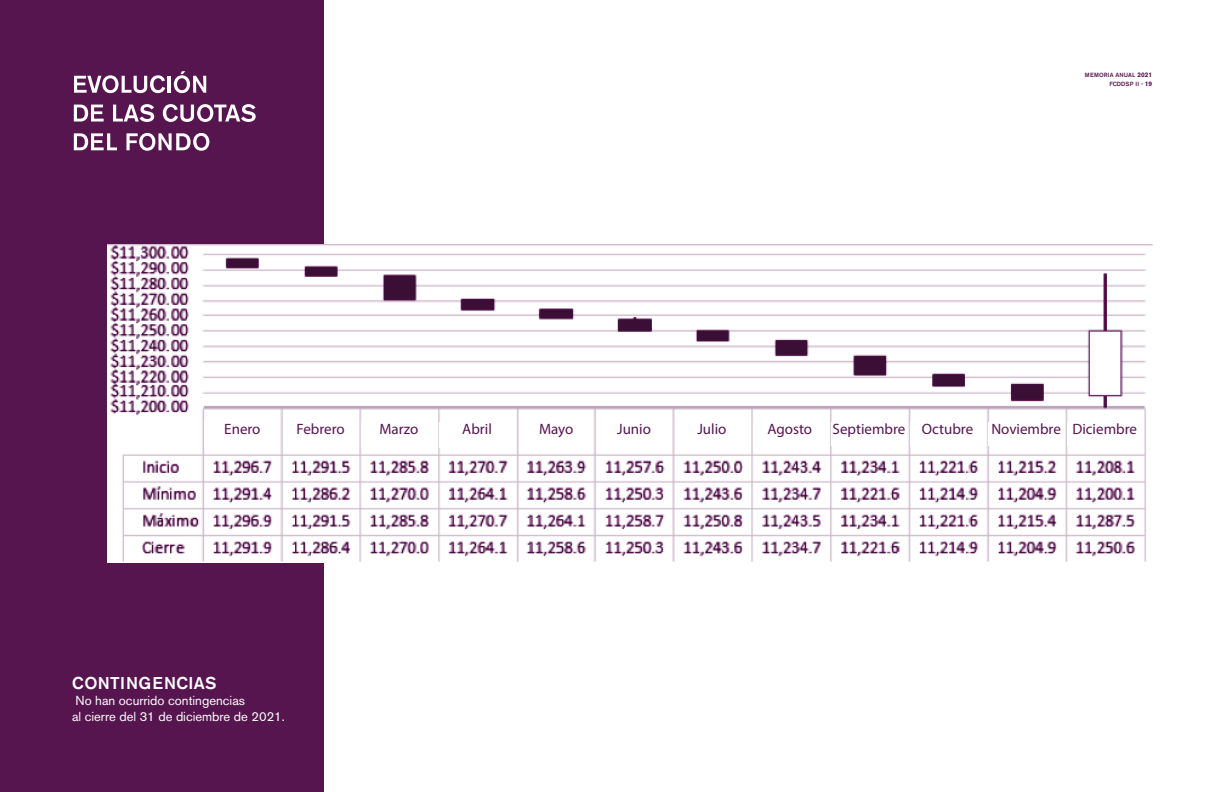
<style>
.page{position:relative;width:1224px;height:792px;background:#fff}
.page>*{position:absolute;margin:0;border:0;box-sizing:border-box;transform-origin:0 0}
.t1{font:500 17px "Akzidenz Grotesk Pro";letter-spacing:.02em;color:#fff}
.t2{font:15px "Myriad Pro";color:#56154f}
.t3{font:13px "Akzidenz Grotesk Pro";color:#fff}
.t4{font:500 6px/9px "Akzidenz Grotesk Pro";letter-spacing:.01em;color:#56154f;text-align:right}
.s1{font-weight:700;font-size:6.5px}
</style>
<div class="page">
<div style="left:0;top:0;width:324px;height:792px;background:#56154f"></div>
<svg style="left:74px;top:75px;width:91px;height:18px"></svg>
<hr style="left:168px;top:76px;width:3px;height:17px;background:#fff">
<svg style="left:174px;top:71px;width:32px;height:22px"></svg>
<svg style="left:74px;top:105px;width:30px;height:17px"></svg>
<svg style="left:113px;top:104px;width:41px;height:18px"></svg>
<svg style="left:163px;top:104px;width:93px;height:18px"></svg>
<svg style="left:74px;top:133px;width:43px;height:17px"></svg>
<svg style="left:126px;top:133px;width:83px;height:18px"></svg>
<svg style="left:107px;top:244px;width:1045px;height:318px"></svg>
<div style="left:205px;top:422px;width:75px;height:26px;background:#fff"></div>
<div style="left:283px;top:422px;width:75px;height:26px;background:#fff"></div>
<div style="left:361px;top:422px;width:75px;height:26px;background:#fff"></div>
<div style="left:439px;top:422px;width:76px;height:26px;background:#fff"></div>
<div style="left:520px;top:422px;width:73px;height:26px;background:#fff"></div>
<div style="left:598px;top:422px;width:72px;height:26px;background:#fff"></div>
<div style="left:676px;top:422px;width:72px;height:26px;background:#fff"></div>
<div style="left:754px;top:422px;width:72px;height:26px;background:#fff"></div>
<div style="left:834px;top:411px;width:72px;height:37px;background:#fff"></div>
<div style="left:991px;top:411px;width:72px;height:37px;background:#fff"></div>
<div style="left:831px;top:422px;width:76px;height:24px;background:#fff"></div>
<div style="left:988px;top:422px;width:76px;height:24px;background:#fff"></div>
<div style="left:910px;top:422px;width:75px;height:24px;background:#fff"></div>
<div style="left:1067px;top:422px;width:75px;height:24px;background:#fff"></div>
<p class="t4" style="left:1085px;top:71px;width:69px">MEMORIA ANUAL <span class="s1">2021<br></span>FCDDSP II - <span class="s1">19</span></p>
<p class="t2" style="left:224px;top:419px;width:38px">Enero</p>
<p class="t2" style="left:297px;top:419px;width:50px">Febrero</p>
<p class="t2" style="left:379px;top:419px;width:40px">Marzo</p>
<p class="t2" style="left:462px;top:419px;width:31px">Abril</p>
<p class="t2" style="left:539px;top:419px;width:36px">Mayo</p>
<p class="t2" style="left:617px;top:419px;width:35px">Junio</p>
<p class="t2" style="left:697px;top:419px;width:31px">Julio</p>
<p class="t2" style="left:767px;top:419px;width:46px">Agosto</p>
<p class="t2" style="left:833px;top:419px;width:74px">Septiembre</p>
<p class="t2" style="left:922px;top:419px;width:53px">Octubre</p>
<p class="t2" style="left:991px;top:419px;width:71px">Noviembre</p>
<p class="t2" style="left:1072px;top:419px;width:66px">Diciembre</p>
<p class="t1" style="left:72px;top:672px;width:146px">CONTINGENCIAS</p>
<p class="t3" style="left:76px;top:692px;width:171px">No han ocurrido contingencias</p>
<p class="t3" style="left:72px;top:708px;width:214px">al cierre del 31 de diciembre de 2021.</p>
</div>
